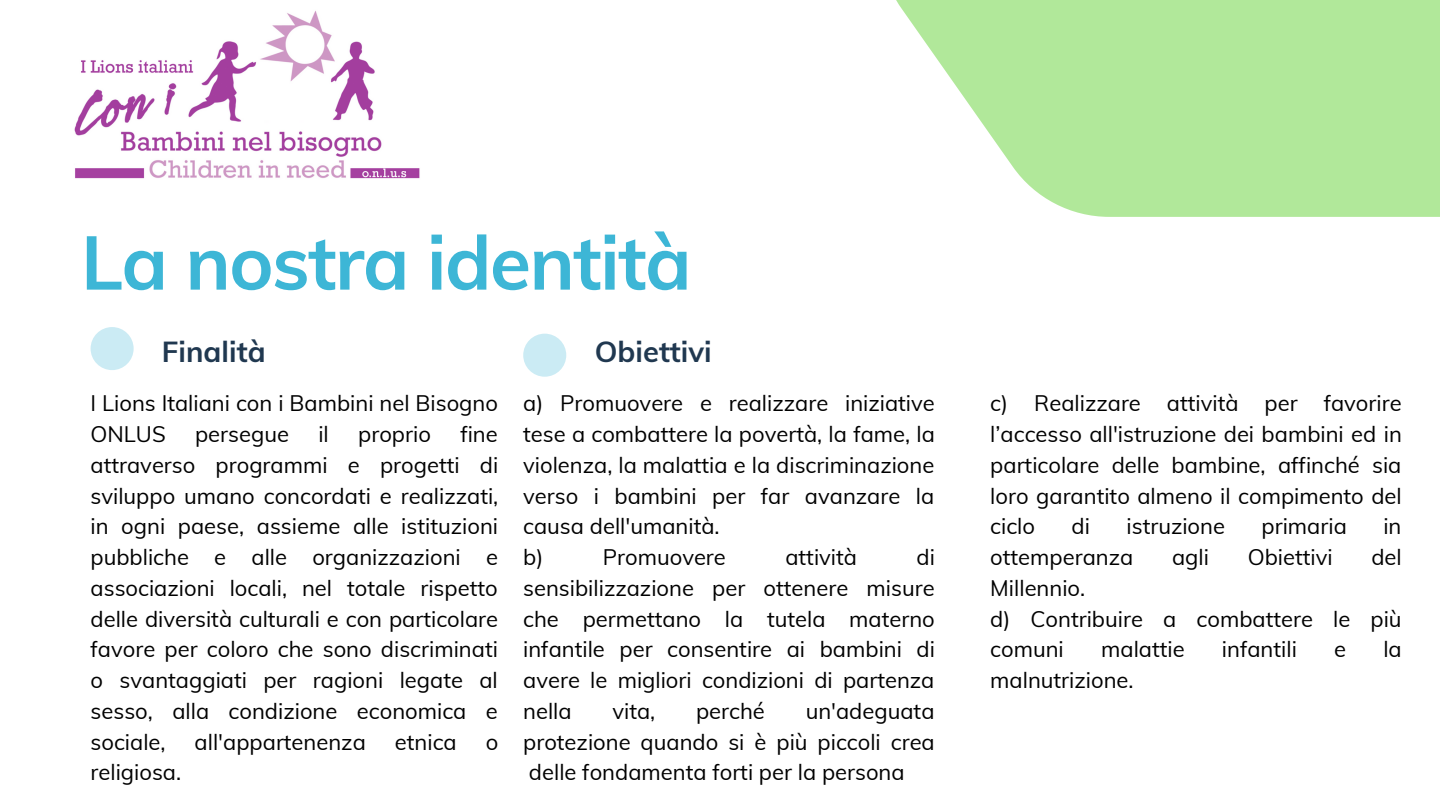
<style>
.page{position:relative;width:1440px;height:810px;background:#fff}
.page>*{position:absolute;margin:0;border:0;box-sizing:border-box;transform-origin:0 0}
.t1{font:700 75px "Muli";letter-spacing:-.02em;color:#3db6d6}
.t2{font:700 29px "Muli";color:#203850}
.t3{font:22px/30.8px "Muli";color:#000;text-align:justify}
</style>
<div class="page">
<div style="left:91px;top:327px;width:43px;height:43px;background:#cbebf4;border-radius:50%"></div>
<div style="left:523px;top:334px;width:43px;height:43px;background:#cbebf4;border-radius:50%"></div>
<svg style="left:896px;top:0;width:544px;height:217px;background:#bceba8"></svg>
<img style="left:74px;top:11px;width:346px;height:168px">
<h1 class="t1" style="left:81px;top:214px;width:612px">La nostra identità</h1>
<h2 class="t2" style="left:162px;top:332px;width:105px">Finalità</h2>
<p class="t3" style="left:91px;top:388px;width:409px">I Lions Italiani con i Bambini nel Bisogno<br>ONLUS</p>
<p class="t3" style="left:91px;top:418px;width:409px;text-indent:370px">fine attraverso programmi e progetti di sviluppo umano concordati e realizzati, in ogni paese, assieme alle istituzioni pubbliche e alle organizzazioni e associazioni locali, nel totale rispetto delle diversità culturali e con particolare favore per coloro che sono discriminati o svantaggiati per ragioni legate al sesso, alla condizione economica e sociale,</p>
<p class="t3" style="left:195px;top:418px;width:95px">persegue</p>
<p class="t3" style="left:318px;top:418px;width:12px">il</p>
<p class="t3" style="left:358px;top:418px;width:74px">proprio</p>
<p class="t3" style="left:195px;top:726px;width:173px">all'appartenenza</p>
<p class="t3" style="left:395px;top:726px;width:63px">etnica</p>
<p class="t3" style="left:486px;top:726px;width:14px">o</p>
<p class="t3" style="left:91px;top:757px;width:92px">religiosa.</p>
<h2 class="t2" style="left:595px;top:332px;width:119px">Obiettivi</h2>
<p class="t3" style="left:523px;top:388px;width:413px;text-align:left">a) Promuovere e realizzare iniziative tese a combattere la povertà, la fame, la violenza, la malattia e la discriminazione verso i bambini per far avanzare la causa dell'umanità.<br>b)</p>
<p class="t3" style="left:603px;top:541px;width:125px">Promuovere</p>
<p class="t3" style="left:785px;top:541px;width:73px">attività</p>
<p class="t3" style="left:523px;top:541px;width:413px;text-indent:393px">di sensibilizzazione per ottenere misure che permettano la tutela materno infantile per consentire ai bambini di avere le migliori condizioni di partenza nella</p>
<p class="t3" style="left:612px;top:695px;width:44px">vita,</p>
<p class="t3" style="left:696px;top:695px;width:70px">perché</p>
<p class="t3" style="left:523px;top:695px;width:413px;text-indent:282px">un'adeguata protezione quando si è più piccoli crea delle fondamenta forti per la persona</p>
<p class="t3" style="left:990px;top:388px;width:413px">c) Realizzare attività per favorire l’accesso all'istruzione dei bambini ed in particolare delle bambine, affinché sia loro garantito almeno il compimento del ciclo</p>
<p class="t3" style="left:1072px;top:511px;width:20px">di</p>
<p class="t3" style="left:1127px;top:511px;width:100px">istruzione</p>
<p class="t3" style="left:1262px;top:511px;width:87px">primaria</p>
<p class="t3" style="left:1383px;top:511px;width:20px">in</p>
<p class="t3" style="left:990px;top:541px;width:145px">ottemperanza</p>
<p class="t3" style="left:1172px;top:541px;width:38px">agli</p>
<p class="t3" style="left:1248px;top:541px;width:86px">Obiettivi</p>
<p class="t3" style="left:1371px;top:541px;width:32px">del</p>
<p class="t3" style="left:990px;top:572px;width:413px;text-align:left">Millennio.<br>d) Contribuire a combattere le più comuni</p>
<p class="t3" style="left:1101px;top:634px;width:85px">malattie</p>
<p class="t3" style="left:1222px;top:634px;width:76px">infantili</p>
<p class="t3" style="left:1334px;top:634px;width:13px">e</p>
<p class="t3" style="left:1383px;top:634px;width:20px">la</p>
<p class="t3" style="left:990px;top:664px;width:145px">malnutrizione.</p>
</div>
